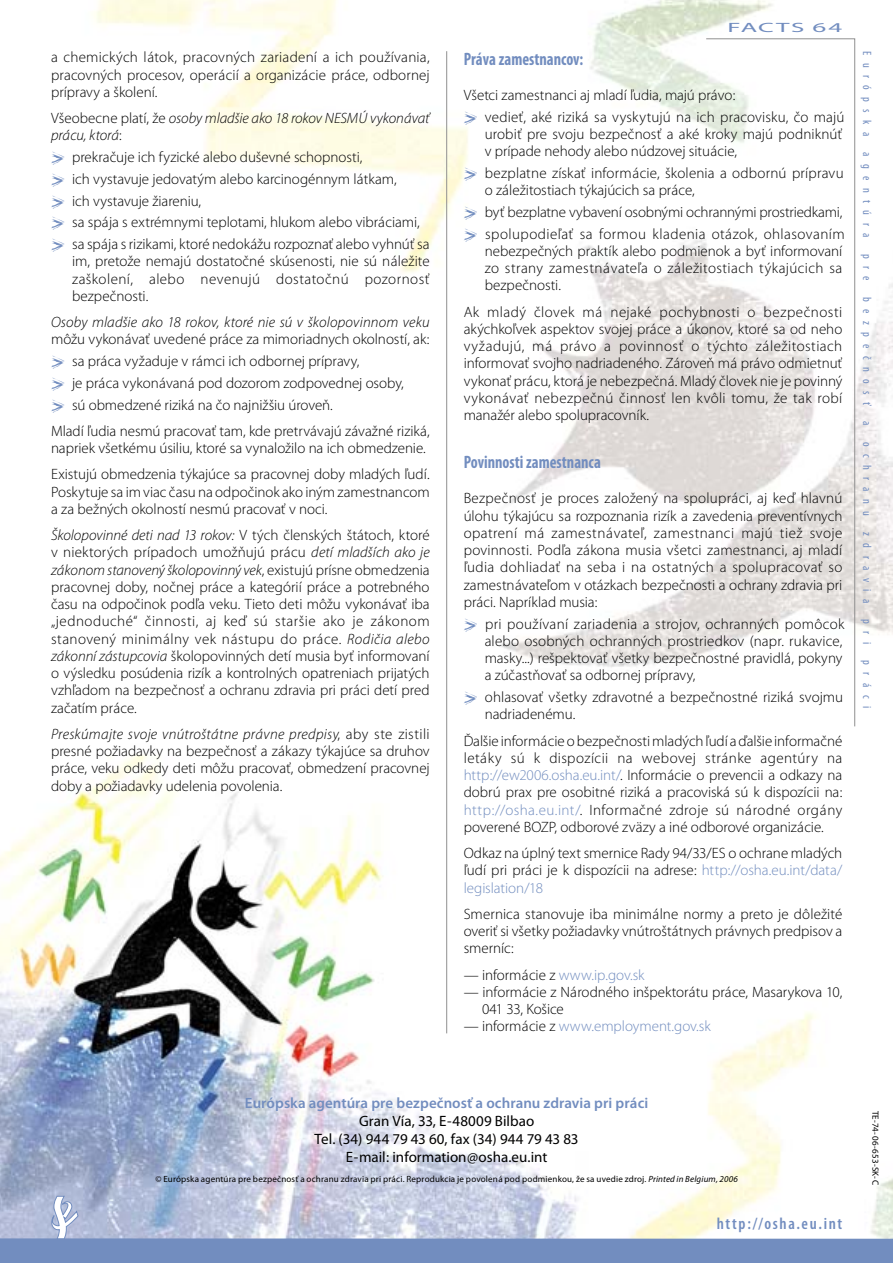
<style>
.page{position:relative;width:893px;height:1263px;background:#fff}
.page>*{position:absolute;margin:0;border:0;box-sizing:border-box;transform-origin:0 0}
.t1{font:700 condensed 18px "Myriad Pro";color:#728dbf;scale:.9 1}
.t2{font:600 condensed 16.5px "Myriad Pro";letter-spacing:.1em;color:#728dbf}
.t3{font:300 15px/17.2px "Myriad Pro";color:#000;text-align:justify}
.t4{font:italic 300 15px/17.2px "Myriad Pro";color:#000}
.t5{font:15px/18px "Myriad Pro";color:#000;text-align:center}
.t6{font:300 15px "Myriad Pro";color:#728dbf}
.t7{font:600 15px "Myriad Pro";color:#728dbf}
.t8{font:13.5px "Myriad Pro";letter-spacing:.06em;color:#728dbf;scale:2 1}
.t9{font:condensed 12px "Myriad Pro";letter-spacing:.615em;color:#728dbf}
.t10{font:9px "Myriad Pro";letter-spacing:.02em;color:#000}
.s1{font-style:normal}
.s2{font-style:italic}
.s3{color:#728dbf}
.s4{color:#000}
</style>
<div class="page">
<img style="left:0;top:0;width:892px;height:1196px">
<svg style="left:0;top:1196px;width:892px;height:67px"></svg>
<svg style="left:705px;top:38px;width:150px;height:689px"></svg>
<hr style="left:446px;top:51px;width:1px;height:982px;background:#909090">
<p class="t3" style="left:51px;top:50px;width:380px">a chemických látok, pracovných zariadení a ich používania, pracovných procesov, operácií a organizácie práce, odbornej prípravy a školení.</p>
<p class="t4" style="left:51px;top:111px;width:380px"><span class="s1">Všeobecne platí, že</span> osoby mladšie ako 18 rokov NESMÚ vykonávať prácu, ktorá<span class="s1">:</span></p>
<p class="t3" style="left:51px;top:148px;width:380px;line-height:21.8px;text-align:left"><sub>&gt;</sub> prekračuje ich fyzické alebo duševné schopnosti,<br><sub>&gt;</sub> ich vystavuje jedovatým alebo karcinogénnym látkam,<br><sub>&gt;</sub> ich vystavuje žiareniu,<br><sub>&gt;</sub> sa spája s extrémnymi teplotami, hlukom alebo vibráciami, <sub>&gt;</sub> sa spája s rizikami, ktoré nedokážu rozpoznať alebo vyhnúť sa</p>
<p class="t3" style="left:72px;top:254px;width:359px">im, pretože nemajú dostatočné skúsenosti, nie sú náležite zaškolení, alebo nevenujú dostatočnú pozornosť bezpečnosti.</p>
<p class="t4" style="left:51px;top:315px;width:380px">Osoby mladšie ako 18 rokov, ktoré nie sú v školopovinnom veku</p>
<p class="t3" style="left:51px;top:330px;width:380px;line-height:21.8px;text-align:left">môžu vykonávať uvedené práce za mimoriadnych okolností, ak: <sub>&gt;</sub> sa práca vyžaduje v rámci ich odbornej prípravy,<br><sub>&gt;</sub> je práca vykonávaná pod dozorom zodpovednej osoby,<br><sub>&gt;</sub> sú obmedzené riziká na čo najnižšiu úroveň.</p>
<p class="t3" style="left:51px;top:424px;width:380px">Mladí ľudia nesmú pracovať tam, kde pretrvávajú závažné riziká, napriek všetkému úsiliu, ktoré sa vynaložilo na ich obmedzenie.</p>
<p class="t3" style="left:51px;top:467px;width:380px">Existujú obmedzenia týkajúce sa pracovnej doby mladých ľudí.<br>Poskytuje sa im viac času na odpočinok ako iným zamestnancom a za bežných okolností nesmú pracovať v noci.</p>
<p class="t3" style="left:51px;top:528px;width:380px"><span class="s2">Školopovinné deti nad 13 rokov:</span> V tých členských štátoch, ktoré v niektorých prípadoch umožňujú prácu <span class="s2">detí mladších ako je zákonom stanovený školopovinný vek</span>, existujú prísne obmedzenia pracovnej doby, nočnej práce a kategórií práce a potrebného času na odpočinok podľa veku. Tieto deti môžu vykonávať iba „jednoduché“ činnosti, aj keď sú staršie ako je zákonom stanovený minimálny vek nástupu do práce. <span class="s2">Rodičia alebo zákonní zástupcovia</span> školopovinných detí musia byť informovaní o výsledku posúdenia rizík a kontrolných opatreniach prijatých vzhľadom na bezpečnosť a ochranu zdravia pri práci detí pred začatím práce.</p>
<p class="t3" style="left:51px;top:727px;width:380px"><span class="s2">Preskúmajte svoje vnútroštátne právne predpisy</span>, aby ste zistili presné požiadavky na bezpečnosť a zákazy týkajúce sa druhov práce, veku odkedy deti môžu pracovať, obmedzení pracovnej doby a požiadavky udelenia povolenia.</p>
<p class="t8" style="left:727px;top:22px;width:59px">FACTS 64</p>
<p class="t1" style="left:463px;top:52px;width:134px">Práva zamestnancov:</p>
<p class="t3" style="left:463px;top:85px;width:382px;line-height:21.8px">Všetci zamestnanci aj mladí ľudia, majú právo:<br><sub>&gt;</sub> vedieť, aké riziká sa vyskytujú na ich pracovisku, čo majú</p>
<p class="t3" style="left:484px;top:127px;width:359px">urobiť pre svoju bezpečnosť a aké kroky majú podniknúť v prípade nehody alebo núdzovej situácie,</p>
<p class="t3" style="left:484px;top:166px;width:360px;text-indent:-21px"><sub>&gt;</sub> bezplatne získať informácie, školenia a odbornú prípravu o záležitostiach týkajúcich sa práce,</p>
<p class="t3" style="left:463px;top:202px;width:382px;line-height:21.8px"><sub>&gt;</sub> byť bezplatne vybavení osobnými ochrannými prostriedkami, <sub>&gt;</sub> spolupodieľať sa formou kladenia otázok, ohlasovaním</p>
<p class="t3" style="left:484px;top:244px;width:359px">nebezpečných praktík alebo podmienok a byť informovaní zo strany zamestnávateľa o záležitostiach týkajúcich sa bezpečnosti.</p>
<p class="t3" style="left:463px;top:304px;width:380px">Ak mladý človek má nejaké pochybnosti o bezpečnosti akýchkoľvek aspektov svojej práce a úkonov, ktoré sa od neho vyžadujú, má právo a povinnosť o týchto záležitostiach informovať svojho nadriadeného. Zároveň má právo odmietnuť vykonať prácu, ktorá je nebezpečná. Mladý človek nie je povinný vykonávať nebezpečnú činnosť len kvôli tomu, že tak robí manažér alebo spolupracovník.</p>
<p class="t1" style="left:463px;top:455px;width:154px">Povinnosti zamestnanca</p>
<p class="t3" style="left:463px;top:491px;width:380px">Bezpečnosť je proces založený na spolupráci, aj keď hlavnú úlohu týkajúcu sa rozpoznania rizík a zavedenia preventívnych opatrení má zamestnávateľ, zamestnanci majú tiež svoje povinnosti. Podľa zákona musia všetci zamestnanci, aj mladí ľudia dohliadať na seba i na ostatných a spolupracovať so zamestnávateľom v otázkach bezpečnosti a ochrany zdravia pri práci. Napríklad musia:</p>
<p class="t3" style="left:484px;top:616px;width:361px;text-align:left;text-indent:-21px"><sub>&gt;</sub> pri používaní zariadenia a strojov, ochranných pomôcok alebo osobných ochranných prostriedkov (napr. rukavice, masky...) rešpektovať všetky bezpečnostné pravidlá, pokyny a zúčastňovať sa odbornej prípravy,</p>
<p class="t3" style="left:484px;top:690px;width:360px;text-indent:-21px"><sub>&gt;</sub> ohlasovať všetky zdravotné a bezpečnostné riziká svojmu nadriadenému.</p>
<p class="t3" style="left:463px;top:733px;width:380px">Ďalšie informácie o bezpečnosti mladých ľudí a ďalšie informačné letáky sú k dispozícii na webovej stránke agentúry na <span class="s3">http://ew2006.osha.eu.int/</span>. Informácie o prevencii a odkazy na dobrú prax pre osobitné riziká a pracoviská sú k dispozícii na: <span class="s3">http://osha.eu.int/</span>. Informačné zdroje sú národné orgány poverené BOZP, odborové zväzy a iné odborové organizácie.</p>
<p class="t3" style="left:463px;top:846px;width:380px">Odkaz na úplný text smernice Rady 94/33/ES o ochrane mladých ľudí pri práci je k dispozícii na adrese: <span class="s3">http://osha.eu.int/data/ legislation/18</span></p>
<p class="t3" style="left:463px;top:907px;width:380px">Smernica stanovuje iba minimálne normy a preto je dôležité overiť si všetky požiadavky vnútroštátnych právnych predpisov a smerníc:</p>
<p class="t6" style="left:463px;top:969px;width:182px"><span class="s4">— informácie z</span> www.ip.gov.sk</p>
<p class="t3" style="left:482px;top:985px;width:362px;text-indent:-18px">— informácie z Národného inšpektorátu práce, Masarykova 10,<br>041 33, Košice</p>
<p class="t6" style="left:463px;top:1021px;width:248px"><span class="s4">— informácie z</span> www.employment.gov.sk</p>
<p class="t9" style="left:871px;top:51px;width:86px;rotate:90deg">Európska</p>
<p class="t9" style="left:871px;top:152px;width:86px;rotate:90deg">agentúra</p>
<p class="t9" style="left:871px;top:254px;width:28px;rotate:90deg">pre</p>
<p class="t9" style="left:871px;top:297px;width:110px;rotate:90deg">bezpečnosť</p>
<p class="t9" style="left:871px;top:421px;width:6px;rotate:90deg">a</p>
<p class="t9" style="left:871px;top:442px;width:76px;rotate:90deg">ochranu</p>
<p class="t9" style="left:871px;top:532px;width:72px;rotate:90deg">zdravia</p>
<p class="t9" style="left:871px;top:619px;width:26px;rotate:90deg">pri</p>
<p class="t9" style="left:871px;top:660px;width:49px;rotate:90deg">práci</p>
<p class="t7" style="left:245px;top:1098px;width:405px">Európska agentúra pre bezpečnosť a ochranu zdravia pri práci</p>
<p class="t5" style="left:314px;top:1114px;width:265px">Gran Vía, 33, E-48009 Bilbao<br>Tel. (34) 944 79 43 60, fax (34) 944 79 43 83<br>E-mail: information@osha.eu.int</p>
<p class="t10" style="left:155px;top:1175px;width:584px">© Európska agentúra pre bezpečnosť a ochranu zdravia pri práci. Reprodukcia je povolená pod podmienkou, že sa uvedie zdroj. <span class="s2">Printed in Belgium, 2006</span></p>
<p class="t2" style="left:716px;top:1217px;width:127px">http://osha.eu.int</p>
<p class="t10" style="left:878px;top:1111px;width:76px;rotate:90deg">TE-74-06-653-SK-C</p>
</div>
